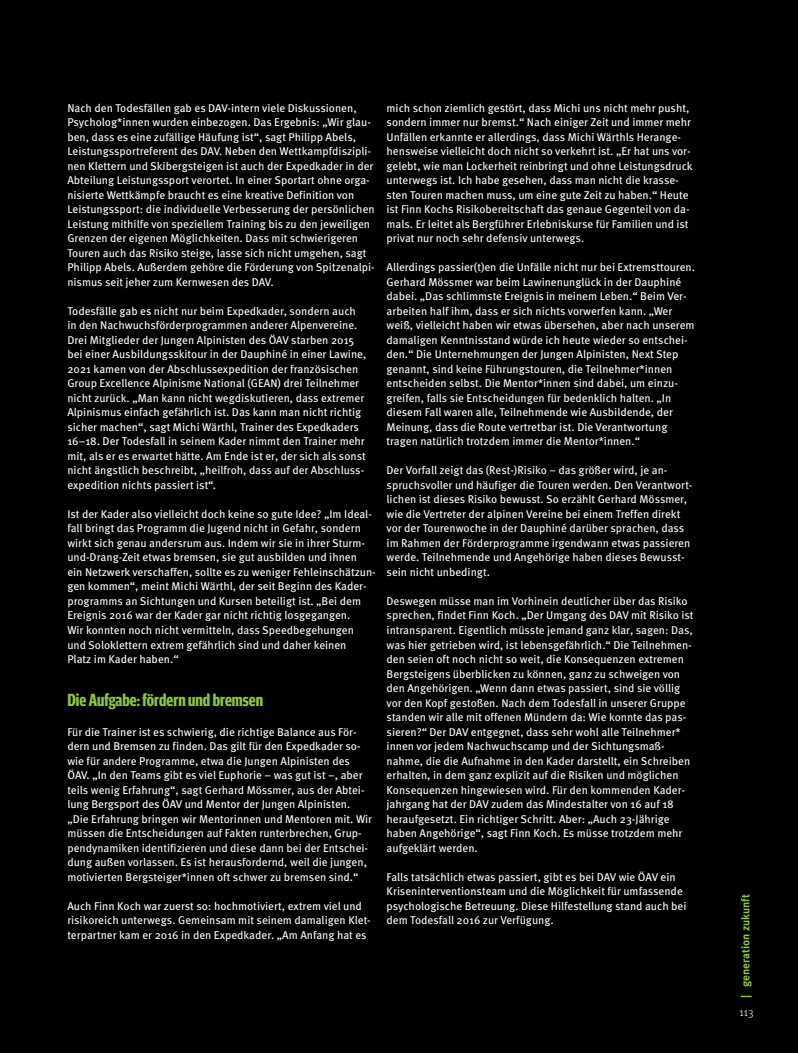
<style>
.page{position:relative;width:798px;height:1053px;background:#fff}
.page>*{position:absolute;margin:0;border:0;box-sizing:border-box;transform-origin:0 0}
.t1{font:700 17.5px "Meta Headline OT Comp";color:#8bc63e}
.t2{font:11.25px/14.5px "Meta OT";color:#fff}
.t3{font:700 11.25px "Meta OT";color:#8bc63e}
.t4{font:300 11.25px "Meta OT";color:#fff}
</style>
<div class="page">
<div style="left:0;top:0;width:797px;height:1052px;background:#000"></div>
<p class="t2" style="left:67px;top:101px;width:307px">Nach den Todesfällen gab es DAV-intern viele Diskussionen, Psycholog*innen wurden einbezogen. Das Ergebnis: „Wir glau&shy;ben, dass es eine zufällige Häufung ist“, sagt Philipp Abels, Leistungssportreferent des DAV. Neben den Wettkampfdiszipli&shy;nen Klettern und Skibergsteigen ist auch der Expedkader in der Abteilung Leistungssport verortet. In einer Sportart ohne orga&shy;nisierte Wettkämpfe braucht es eine kreative Definition von</p>
<p class="t2" style="left:67px;top:203px;width:309px">Leistungssport: die individuelle Verbesserung der persönlichen Leistung mithilfe von speziellem Training bis zu den jeweiligen Grenzen der eigenen Möglichkeiten. Dass mit schwierigeren Touren auch das Risiko steige, lasse sich nicht umgehen, sagt Philipp Abels. Außerdem gehöre die Förderung von Spitzenalpi&shy;nismus seit jeher zum Kernwesen des DAV.</p>
<p class="t2" style="left:67px;top:304px;width:290px">Todesfälle gab es nicht nur beim Expedkader, sondern auch</p>
<p class="t2" style="left:67px;top:319px;width:291px">in den Nachwuchsförderprogrammen anderer Alpenvereine.<br>Drei Mitglieder der Jungen Alpinisten des ÖAV starben 2015</p>
<p class="t2" style="left:67px;top:348px;width:300px">bei einer Ausbildungsskitour in der Dauphiné in einer Lawine, 2021 kamen von der Abschlussexpedition der französischen Group Excellence Alpinisme National (GEAN) drei Teilnehmer nicht zurück. „Man kann nicht wegdiskutieren, dass extremer Alpinismus einfach gefährlich ist. Das kann man nicht richtig</p>
<p class="t2" style="left:67px;top:420px;width:300px">sicher machen“, sagt Michi Wärthl, Trainer des Expedkaders 16–18. Der Todesfall in seinem Kader nimmt den Trainer mehr mit, als er es erwartet hätte. Am Ende ist er, der sich als sonst nicht ängstlich beschreibt, „heilfroh, dass auf der Abschluss&shy;expedition nichts passiert ist“.</p>
<p class="t2" style="left:67px;top:507px;width:306px">Ist der Kader also vielleicht doch keine so gute Idee? „Im Ideal&shy;fall bringt das Programm die Jugend nicht in Gefahr, sondern wirkt sich genau andersrum aus. Indem wir sie in ihrer Sturm&shy;und-Drang-Zeit etwas bremsen, sie gut ausbilden und ihnen</p>
<p class="t2" style="left:67px;top:565px;width:310px">ein Netzwerk verschaffen, sollte es zu weniger Fehleinschätzun&shy;gen kommen“, meint Michi Wärthl, der seit Beginn des Kader&shy;programms an Sichtungen und Kursen beteiligt ist. „Bei dem Ereignis 2016 war der Kader gar nicht richtig losgegangen.</p>
<p class="t2" style="left:67px;top:623px;width:288px">Wir konnten noch nicht vermitteln, dass Speedbegehungen</p>
<p class="t2" style="left:67px;top:638px;width:280px">und Soloklettern extrem gefährlich sind und daher keinen</p>
<p class="t2" style="left:67px;top:652px;width:113px">Platz im Kader haben.“</p>
<p class="t1" style="left:67px;top:693px;width:197px">Die Aufgabe: fördern und bremsen</p>
<p class="t2" style="left:67px;top:725px;width:294px">Für die Trainer ist es schwierig, die richtige Balance aus För&shy;dern und Bremsen zu finden. Das gilt für den Expedkader so&shy;wie für andere Programme, etwa die Jungen Alpinisten des</p>
<p class="t2" style="left:67px;top:768px;width:298px">ÖAV. „In den Teams gibt es viel Euphorie – was gut ist –, aber teils wenig Erfahrung“, sagt Gerhard Mössmer, aus der Abtei&shy;lung Bergsport des ÖAV und Mentor der Jungen Alpinisten.</p>
<p class="t2" style="left:67px;top:812px;width:306px">„Die Erfahrung bringen wir Mentorinnen und Mentoren mit. Wir müssen die Entscheidungen auf Fakten runterbrechen, Grup&shy;pendynamiken identifizieren und diese dann bei der Entschei&shy;dung außen vorlassen. Es ist herausfordernd, weil die jungen, motivierten Bergsteiger*innen oft schwer zu bremsen sind.“</p>
<p class="t2" style="left:67px;top:899px;width:296px">Auch Finn Koch war zuerst so: hochmotiviert, extrem viel und</p>
<p class="t2" style="left:67px;top:913px;width:305px">risikoreich unterwegs. Gemeinsam mit seinem damaligen Klet&shy;terpartner kam er 2016 in den Expedkader. „Am Anfang hat es</p>
<p class="t2" style="left:386px;top:101px;width:307px">mich schon ziemlich gestört, dass Michi uns nicht mehr pusht, sondern immer nur bremst.“ Nach einiger Zeit und immer mehr Unfällen erkannte er allerdings, dass Michi Wärthls Herange&shy;hensweise vielleicht doch nicht so verkehrt ist. „Er hat uns vor&shy;gelebt, wie man Lockerheit reinbringt und ohne Leistungsdruck unterwegs ist. Ich habe gesehen, dass man nicht die krasse&shy;sten Touren machen muss, um eine gute Zeit zu haben.“ Heute ist Finn Kochs Risikobereitschaft das genaue Gegenteil von da&shy;mals. Er leitet als Bergführer Erlebniskurse für Familien und ist privat nur noch sehr defensiv unterwegs.</p>
<p class="t2" style="left:386px;top:261px;width:310px">Allerdings passier(t)en die Unfälle nicht nur bei Extremsttouren.<br>Gerhard Mössmer war beim Lawinenunglück in der Dauphiné dabei. „Das schlimmste Ereignis in meinem Leben.“ Beim Ver&shy;arbeiten half ihm, dass er sich nichts vorwerfen kann. „Wer weiß, vielleicht haben wir etwas übersehen, aber nach unserem damaligen Kenntnisstand würde ich heute wieder so entschei&shy;den.“ Die Unternehmungen der Jungen Alpinisten, Next Step genannt, sind keine Führungstouren, die Teilnehmer*innen</p>
<p class="t2" style="left:386px;top:377px;width:293px">entscheiden selbst. Die Mentor*innen sind dabei, um einzu&shy;greifen, falls sie Entscheidungen für bedenklich halten. „In</p>
<p class="t2" style="left:386px;top:406px;width:288px">diesem Fall waren alle, Teilnehmende wie Ausbildende, der<br>Meinung, dass die Route vertretbar ist. Die Verantwortung</p>
<p class="t2" style="left:386px;top:435px;width:255px">tragen natürlich trotzdem immer die Mentor*innen.“</p>
<p class="t2" style="left:386px;top:464px;width:307px">Der Vorfall zeigt das (Rest-)Risiko – das größer wird, je an&shy;spruchsvoller und häufiger die Touren werden. Den Verantwort&shy;lichen ist dieses Risiko bewusst. So erzählt Gerhard Mössmer, wie die Vertreter der alpinen Vereine bei einem Treffen direkt vor der Tourenwoche in der Dauphiné darüber sprachen, dass im Rahmen der Förderprogramme irgendwann etwas passieren werde. Teilnehmende und Angehörige haben dieses Bewusst&shy;sein nicht unbedingt.</p>
<p class="t2" style="left:386px;top:594px;width:308px">Deswegen müsse man im Vorhinein deutlicher über das Risiko sprechen, findet Finn Koch. „Der Umgang des DAV mit Risiko ist intransparent. Eigentlich müsste jemand ganz klar, sagen: Das, was hier getrieben wird, ist lebensgefährlich.“ Die Teilnehmen&shy;den seien oft noch nicht so weit, die Konsequenzen extremen Bergsteigens überblicken zu können, ganz zu schweigen von den Angehörigen. „Wenn dann etwas passiert, sind sie völlig vor den Kopf gestoßen. Nach dem Todesfall in unserer Gruppe standen wir alle mit offenen Mündern da: Wie konnte das pas&shy;sieren?“ Der DAV entgegnet, dass sehr wohl alle Teilnehmer* innen vor jedem Nachwuchscamp und der Sichtungsmaß&shy;nahme, die die Aufnahme in den Kader darstellt, ein Schreiben erhalten, in dem ganz explizit auf die Risiken und möglichen Konsequenzen hingewiesen wird. Für den kommenden Kader&shy;jahrgang hat der DAV zudem das Mindestalter von 16 auf 18 heraufgesetzt. Ein richtiger Schritt. Aber: „Auch 23-Jährige haben Angehörige“, sagt Finn Koch. Es müsse trotzdem mehr aufgeklärt werden.</p>
<p class="t2" style="left:386px;top:870px;width:301px">Falls tatsächlich etwas passiert, gibt es bei DAV wie ÖAV ein Kriseninterventionsteam und die Möglichkeit für umfassende psychologische Betreuung. Diese Hilfestellung stand auch bei dem Todesfall 2016 zur Verfügung.</p>
<p class="t3" style="left:740px;top:997px;width:105px;rotate:-90deg">| generation zukunft</p>
<p class="t4" style="left:739px;top:1007px;width:15px">113</p>
</div>
